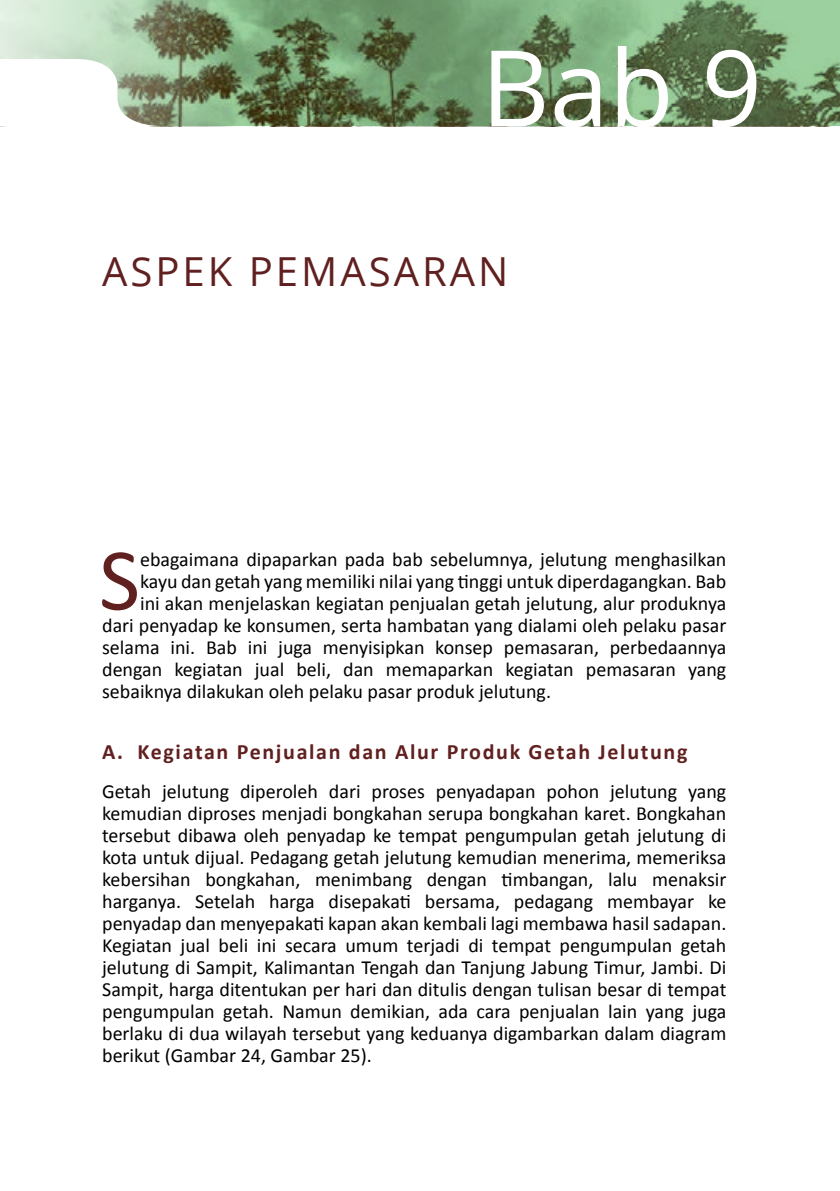
<style>
.page{position:relative;width:840px;height:1191px;background:#fff}
.page>*{position:absolute;margin:0;border:0;box-sizing:border-box;transform-origin:0 0}
.t1{font:106px "Open Sans";color:#fff}
.t2{font:89.4px "Calibri";color:#612020}
.t3{font:40px "Open Sans";letter-spacing:.075em;color:#612020}
.t4{font:700 22px "Calibri";letter-spacing:.075em;color:#612020}
.t5{font:20px/22px "Calibri";color:#000;text-align:justify}
</style>
<div class="page">
<img style="left:0;top:0;width:839px;height:126px">
<svg style="left:0;top:59px;width:159px;height:68px"></svg>
<h1 class="t1" style="left:480px;top:15px;width:282px">Bab 9</h1>
<h3 class="t3" style="left:102px;top:244px;width:407px">ASPEK PEMASARAN</h3>
<h2 class="t2" style="left:99px;top:523px;width:42px">S</h2>
<p class="t5" style="left:140px;top:548px;width:587px">ebagaimana dipaparkan pada bab sebelumnya, jelutung menghasilkan</p>
<p class="t5" style="left:140px;top:570px;width:587px">kayu dan getah yang memiliki nilai yang tinggi untuk diperdagangkan. Bab</p>
<p class="t5" style="left:140px;top:592px;width:587px">ini akan menjelaskan kegiatan penjualan getah jelutung, alur produknya</p>
<p class="t5" style="left:102px;top:614px;width:625px">dari penyadap ke konsumen, serta hambatan yang dialami oleh pelaku pasar</p>
<p class="t5" style="left:102px;top:636px;width:625px">selama ini. Bab ini juga menyisipkan konsep pemasaran, perbedaannya</p>
<p class="t5" style="left:102px;top:658px;width:625px">dengan kegiatan jual beli, dan memaparkan kegiatan pemasaran yang</p>
<p class="t5" style="left:102px;top:680px;width:450px">sebaiknya dilakukan oleh pelaku pasar produk jelutung.</p>
<p class="t4" style="left:102px;top:738px;width:586px">A. Kegiatan Penjualan dan Alur Produk Getah Jelutung</p>
<p class="t5" style="left:102px;top:780px;width:625px">Getah jelutung diperoleh dari proses penyadapan pohon jelutung yang kemudian diproses menjadi bongkahan serupa bongkahan karet. Bongkahan tersebut dibawa oleh penyadap ke tempat pengumpulan getah jelutung di kota untuk dijual. Pedagang getah jelutung kemudian menerima, memeriksa kebersihan bongkahan, menimbang dengan timbangan, lalu menaksir harganya. Setelah harga disepakati bersama, pedagang membayar ke penyadap dan menyepakati kapan akan kembali lagi membawa hasil sadapan.<br>Kegiatan jual beli ini secara umum terjadi di tempat pengumpulan getah jelutung di Sampit, Kalimantan Tengah dan Tanjung Jabung Timur, Jambi. Di Sampit, harga ditentukan per hari dan ditulis dengan tulisan besar di tempat pengumpulan getah. Namun demikian, ada cara penjualan lain yang juga berlaku di dua wilayah tersebut yang keduanya digambarkan dalam diagram berikut (Gambar 24, Gambar 25).</p>
</div>
